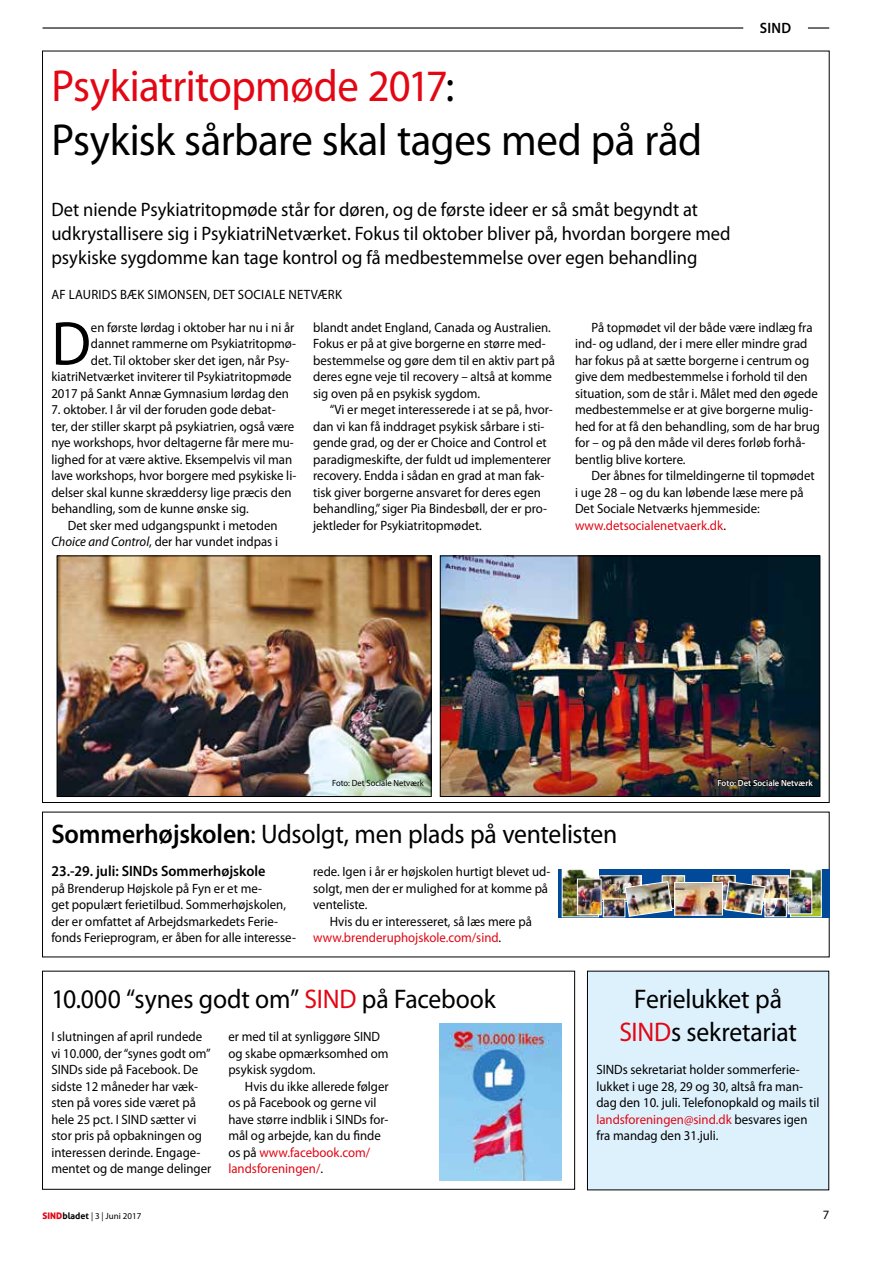
<style>
.page{position:relative;width:893px;height:1263px;background:#fff}
.page>*{position:absolute;margin:0;border:0;box-sizing:border-box;transform-origin:0 0}
.t1{font:62.4px "Myriad Pro";color:#000;scale:.95 1}
.t2{font:45px/54px "Myriad Pro";letter-spacing:-.01em;color:#000;scale:.95 1}
.t3{font:27px/33px "Myriad Pro";letter-spacing:-.01em;color:#000;text-align:center;scale:.95 1}
.t4{font:19.5px/24px "Myriad Pro";color:#000;scale:.95 1}
.t5{font:600 15px "Myriad Pro";color:#000;scale:.95 1}
.t6{font:13.5px/16.5px "Myriad Pro";color:#000;scale:.95 1}
.t7{font:13.5px "Myriad Pro";letter-spacing:.02em;color:#000;scale:.95 1}
.t8{font:12.75px "Myriad Pro";color:#000}
.t9{font:9px "Myriad Pro";color:#000;scale:.95 1}
.t10{font:600 9px "Myriad Pro";color:#fff;scale:.95 1}
.t11{font:9px "Myriad Pro";color:#000}
.s1{color:#e30613}
.s2{font-style:italic}
.s3{font-weight:600}
.s4{font-family:"Aller Display";color:#e30613}
.s5{font-family:"Aller";font-weight:700}
</style>
<div class="page">
<hr style="left:43px;top:27px;width:700px;height:2px;background:#000">
<hr style="left:808px;top:27px;width:21px;height:2px;background:#000">
<div style="left:558px;top:869px;width:271px;height:49px;background:#004a99"></div>
<img style="left:664px;top:878px;width:19px;height:29px">
<div style="left:662px;top:876px;width:23px;height:33px;border:1px solid #fff"></div>
<img style="left:715px;top:877px;width:18px;height:29px">
<div style="left:713px;top:875px;width:22px;height:33px;border:1px solid #fff"></div>
<img style="left:601px;top:877px;width:38px;height:22px">
<div style="left:599px;top:875px;width:42px;height:26px;border:1px solid #fff"></div>
<img style="left:564px;top:871px;width:33px;height:44px">
<div style="left:562px;top:869px;width:37px;height:48px;border:1px solid #fff"></div>
<img style="left:625px;top:881px;width:47px;height:36px">
<img style="left:676px;top:884px;width:45px;height:29px">
<div style="left:674px;top:882px;width:49px;height:33px;border:1px solid #fff"></div>
<img style="left:754px;top:878px;width:33px;height:21px">
<div style="left:752px;top:876px;width:37px;height:29px;border:1px solid #fff"></div>
<img style="left:579px;top:881px;width:20px;height:32px">
<div style="left:577px;top:879px;width:24px;height:36px;border:1px solid #fff"></div>
<img style="left:605px;top:901px;width:18px;height:14px">
<div style="left:603px;top:899px;width:22px;height:18px;border:1px solid #fff"></div>
<img style="left:767px;top:901px;width:18px;height:14px">
<div style="left:765px;top:899px;width:22px;height:18px;border:1px solid #fff"></div>
<img style="left:792px;top:871px;width:27px;height:44px">
<div style="left:790px;top:869px;width:31px;height:48px;border:1px solid #fff"></div>
<svg style="left:724px;top:881px;width:42px;height:34px"></svg>
<img style="left:790px;top:880px;width:20px;height:32px">
<div style="left:788px;top:878px;width:24px;height:36px;border:1px solid #fff"></div>
<img style="left:59px;top:557px;width:371px;height:238px">
<div style="left:57px;top:555px;width:375px;height:242px;border:1px solid #000"></div>
<img style="left:442px;top:557px;width:376px;height:238px">
<div style="left:440px;top:555px;width:380px;height:242px;border:1px solid #000"></div>
<svg style="left:718px;top:779px;width:95px;height:8px"></svg>
<div style="left:587px;top:971px;width:242px;height:219px;background:#ddf1fd"></div>
<div style="left:42px;top:971px;width:533px;height:219px;border:1px solid #000"></div>
<img style="left:439px;top:1024px;width:122px;height:156px">
<p class="t5" style="left:760px;top:18px;width:34px">SIND</p>
<h2 class="t2" style="left:51px;top:58px;width:687px"><span class="s1">Psykiatritopmøde 2017</span>:<br>Psykisk sårbare skal tages med på råd</h2>
<p class="t4" style="left:51px;top:197px;width:716px">Det niende Psykiatritopmøde står for døren, og de første ideer er så småt begyndt at udkrystallisere sig i PsykiatriNetværket. Fokus til oktober bliver på, hvordan borgere med psykiske sygdomme kan tage kontrol og få medbestemmelse over egen behandling</p>
<p class="t7" style="left:52px;top:286px;width:307px">AF LAURIDS BÆK SIMONSEN, DET SOCIALE NETVÆRK</p>
<h1 class="t1" style="left:51px;top:305px;width:43px">D</h1>
<p class="t6" style="left:91px;top:319px;width:216px">en første lørdag i oktober har nu i ni år</p>
<p class="t6" style="left:575px;top:319px;width:259px;text-indent:17px">På topmødet vil der både være indlæg fra ind- og udland, der i mere eller mindre grad har fokus på at sætte borgerne i centrum og give dem medbestemmelse i forhold til den situation, som de står i. Målet med den øgede medbestemmelse er at give borgerne mulig&shy;hed for at få den behandling, som de har brug for – og på den måde vil deres forløb forhå&shy;bentlig blive kortere.</p>
<p class="t6" style="left:575px;top:467px;width:254px;text-indent:17px">Der åbnes for tilmeldingerne til topmødet i uge 28 – og du kan løbende læse mere på Det Sociale Netværks hjemmeside: <span class="s1">www.detsocialenetvaerk.dk</span>.</p>
<p class="t6" style="left:313px;top:319px;width:256px">blandt andet England, Canada og Australien.<br>Fokus er på at give borgerne en større med&shy;bestemmelse og gøre dem til en aktiv part på deres egne veje til recovery – altså at komme sig oven på en psykisk sygdom.</p>
<p class="t6" style="left:313px;top:401px;width:254px;text-indent:17px">“Vi er meget interesserede i at se på, hvor&shy;dan vi kan få inddraget psykisk sårbare i sti&shy;gende grad, og der er Choice and Control et paradigmeskifte, der fuldt ud implementerer recovery. Endda i sådan en grad at man fak&shy;tisk giver borgerne ansvaret for deres egen behandling,” siger Pia Bindesbøll, der er pro&shy;jektleder for Psykiatritopmødet.</p>
<p class="t6" style="left:91px;top:335px;width:217px">dannet rammerne om Psykiatritopmø-</p>
<p class="t6" style="left:91px;top:352px;width:210px">det. Til oktober sker det igen, når Psy-</p>
<p class="t6" style="left:51px;top:368px;width:254px">kiatriNetværket inviterer til Psykiatritopmøde</p>
<p class="t6" style="left:51px;top:385px;width:252px">2017 på Sankt Annæ Gymnasium lørdag den</p>
<p class="t6" style="left:51px;top:401px;width:259px">7. oktober. I år vil der foruden gode debat-<br>ter, der stiller skarpt på psykiatrien, også være nye workshops, hvor deltagerne får mere mu&shy;lighed for at være aktive. Eksempelvis vil man lave workshops, hvor borgere med psykiske li&shy;delser skal kunne skræddersy lige præcis den behandling, som de kunne ønske sig.</p>
<p class="t6" style="left:51px;top:517px;width:240px;text-align:right">Det sker med udgangspunkt i metoden<br><span class="s2">Choice and Control</span>, der har vundet indpas i</p>
<p class="t9" style="left:332px;top:777px;width:98px">Foto: Det Sociale Netværk</p>
<p class="t10" style="left:717px;top:777px;width:102px">Foto: Det Sociale Netværk</p>
<h3 class="t3" style="left:51px;top:817px;width:597px"><span class="s3">Sommerhøjskolen</span>: Udsolgt, men plads på ventelisten</h3>
<p class="t5" style="left:51px;top:861px;width:227px">23.-29. juli: SINDs Sommerhøjskole</p>
<p class="t6" style="left:51px;top:880px;width:259px">på Brenderup Højskole på Fyn er et me-<br>get populært ferietilbud. Sommerhøjskolen, der er omfattet af Arbejdsmarkedets Ferie&shy;fonds Ferieprogram, er åben for alle interesse-</p>
<p class="t6" style="left:313px;top:863px;width:251px">rede. Igen i år er højskolen hurtigt blevet ud&shy;solgt, men der er mulighed for at komme på venteliste.</p>
<p class="t6" style="left:313px;top:913px;width:232px;text-indent:17px">Hvis du er interesseret, så læs mere på <span class="s1">www.brenderuphojskole.com/sind</span>.</p>
<h3 class="t3" style="left:51px;top:982px;width:469px">10.000 “synes godt om” <span class="s1">SIND</span> på Facebook</h3>
<p class="t6" style="left:51px;top:1028px;width:170px">I slutningen af april rundede vi 10.000, der “synes godt om”<br>SINDs side på Facebook. De sidste 12 måneder har væk&shy;sten på vores side været på hele 25 pct. I SIND sætter vi stor pris på opbakningen og interessen derinde. Engage&shy;mentet og de mange delinger</p>
<p class="t6" style="left:228px;top:1028px;width:170px">er med til at synliggøre SIND og skabe opmærksomhed om psykisk sygdom.</p>
<p class="t6" style="left:228px;top:1078px;width:170px;text-indent:17px">Hvis du ikke allerede følger os på Facebook og gerne vil have større indblik i SINDs for&shy;mål og arbejde, kan du finde os på <span class="s1">www.facebook.com/ landsforeningen/</span>.</p>
<h3 class="t3" style="left:619px;top:982px;width:188px">Ferielukket på<br><span class="s1">SIND</span>s sekretariat</h3>
<p class="t6" style="left:596px;top:1061px;width:236px">SINDs sekretariat holder sommerferie&shy;lukket i uge 28, 29 og 30, altså fra man&shy;dag den 10. juli. Telefonopkald og mails til <span class="s1">landsforeningen@sind.dk</span> besvares igen fra mandag den 31.juli.</p>
<p class="t11" style="left:43px;top:1210px;width:100px"><span class="s4">SIND</span><span class="s5">bladet</span> | 3 | Juni 2017</p>
<p class="t8" style="left:823px;top:1207px;width:8px">7</p>
</div>
